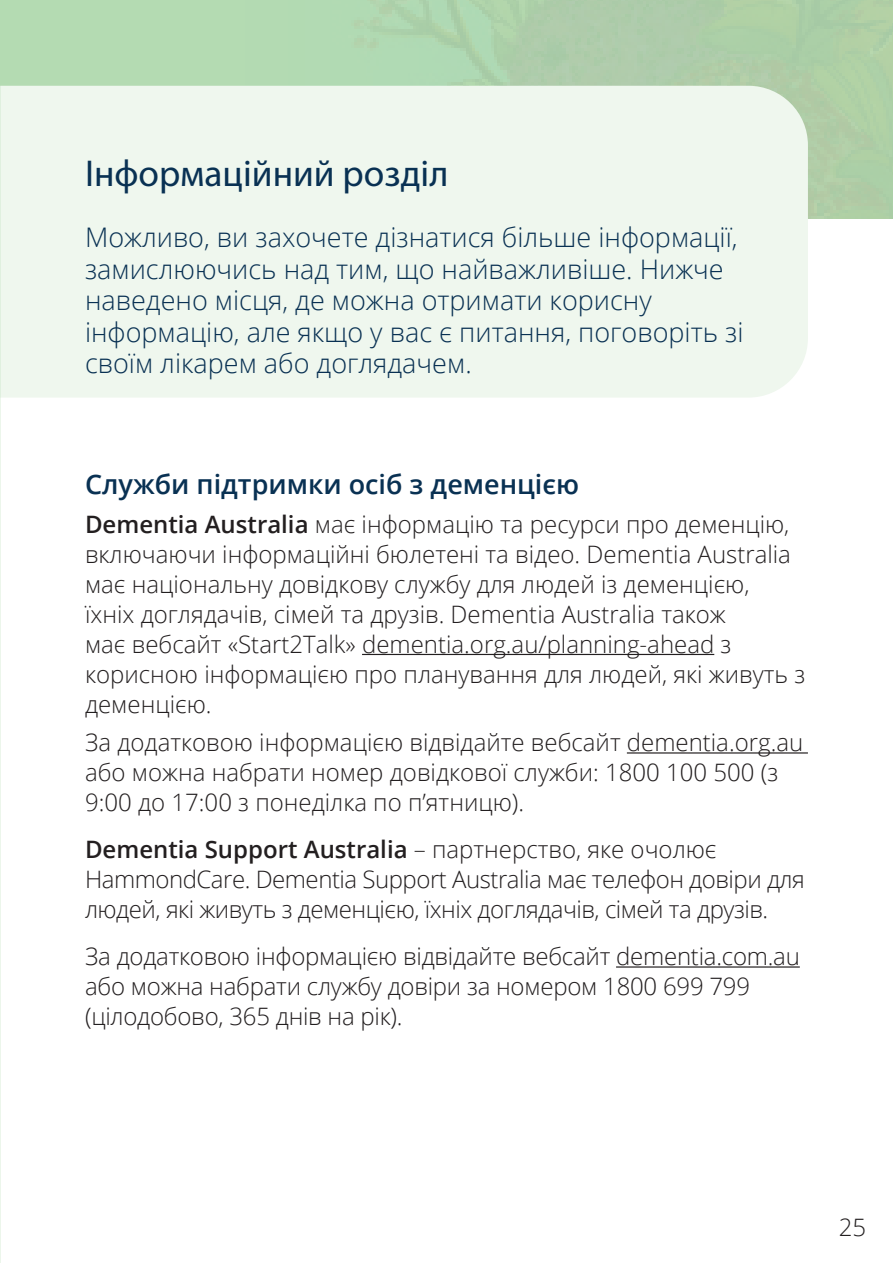
<style>
.page{position:relative;width:893px;height:1263px;background:#fff}
.page>*{position:absolute;margin:0;border:0;box-sizing:border-box;transform-origin:0 0}
.t1{font:37.5px "Myriad Pro";color:#093153}
.t2{font:300 27px/31.5px "Open Sans";color:#093153}
.t3{font:600 27px "Open Sans";color:#093153}
.t4{font:300 24px/30px "Open Sans";color:#231f20}
.t5{font:300 24px/30px "Open Sans";letter-spacing:-.02em;color:#231f20}
.s1{font-weight:600}
</style>
<div class="page">
<div style="left:0;top:0;width:893px;height:218px;background:#b4dbb2"></div>
<img style="left:234px;top:0;width:659px;height:218px">
<div style="left:1px;top:86px;width:807px;height:312px;background:#eff7ee"></div>
<hr style="left:362px;top:654px;width:352px;height:1px;background:#231f20">
<hr style="left:627px;top:752px;width:181px;height:1px;background:#231f20">
<hr style="left:616px;top:966px;width:184px;height:1px;background:#231f20">
<img style="left:0;top:86px;width:1px;height:872px">
<h1 class="t1" style="left:85px;top:150px;width:365px">Інформаційний розділ</h1>
<p class="t2" style="left:85px;top:221px;width:660px">Можливо, ви захочете дізнатися більше інформації, замислюючись над тим, що найважливіше. Нижче наведено місця, де можна отримати корисну інформацію, але якщо у вас є питання, поговоріть зі своїм лікарем або доглядачем.</p>
<p class="t3" style="left:85px;top:466px;width:496px">Служби підтримки осіб з деменцією</p>
<p class="t4" style="left:85px;top:508px;width:722px"><span class="s1">Dementia Australia</span> має інформацію та ресурси про деменцію, включаючи інформаційні бюлетені та відео. Dementia Australia має національну довідкову службу для людей із деменцією,<br>їхніх доглядачів, сімей та друзів. Dementia Australia також<br>має вебсайт «Start2Talk» dementia.org.au/planning-ahead з корисною інформацією про планування для людей, які живуть з деменцією.</p>
<p class="t4" style="left:85px;top:727px;width:720px">За додатковою інформацією відвідайте вебсайт dementia.org.au або можна набрати номер довідкової служби: 1800 100 500 (з<br>9:00 до 17:00 з понеділка по п’ятницю).</p>
<p class="t5" style="left:85px;top:834px;width:721px"><span class="s1">Dementia Support Australia</span> – партнерство, яке очолює<br>HammondCare. Dementia Support Australia має телефон довіри для людей, які живуть з деменцією, їхніх доглядачів, сімей та друзів.</p>
<p class="t4" style="left:85px;top:941px;width:716px">За додатковою інформацією відвідайте вебсайт dementia.com.au або можна набрати службу довіри за номером 1800 699 799 (цілодобово, 365 днів на рік).</p>
<p class="t4" style="left:839px;top:1211px;width:29px">25</p>
</div>
